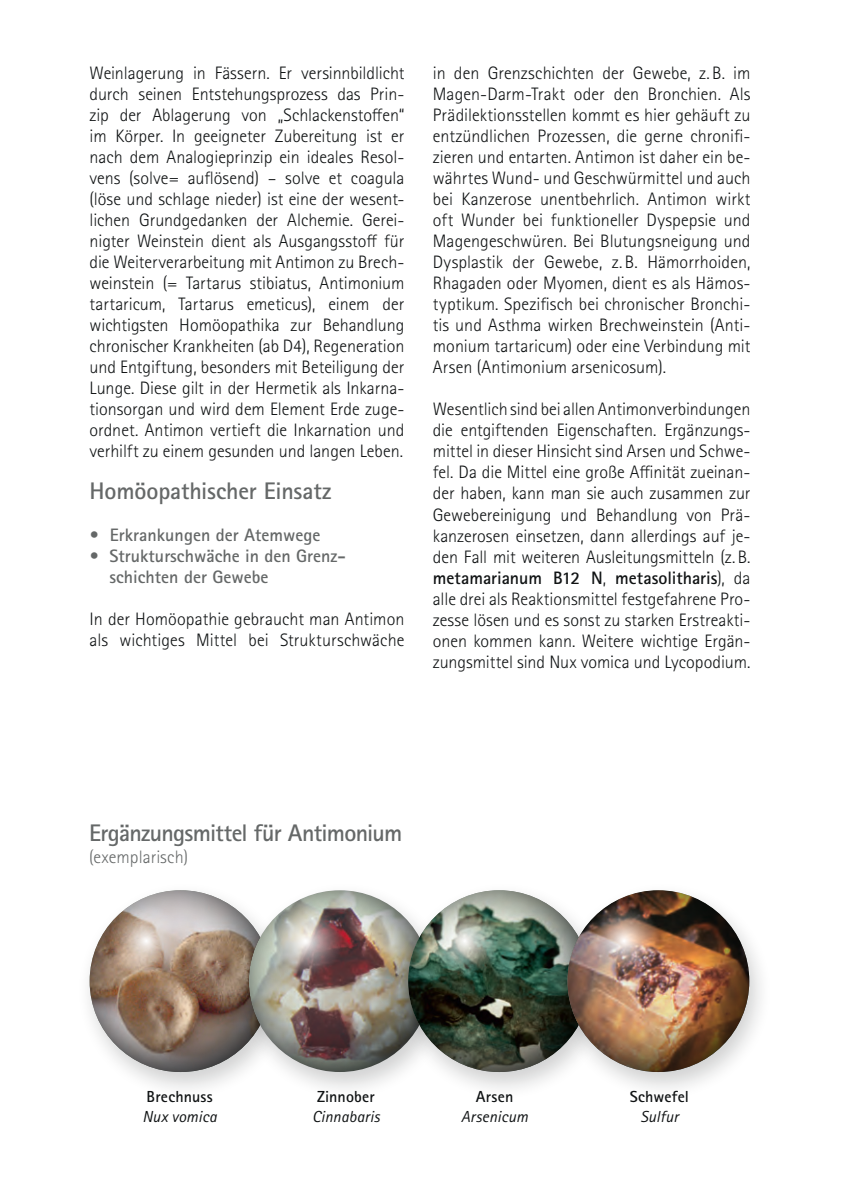
<style>
.page{position:relative;width:843px;height:1194px;background:#fff}
.page>*{position:absolute;margin:0;border:0;box-sizing:border-box;transform-origin:0 0}
.t1{font:700 24px "Rotis Sans Serif Std";letter-spacing:-.02em;color:#656868}
.t2{font:300 18px/21px "Rotis Sans Serif Std";color:#101314;text-align:justify}
.t3{font:700 18px/21px "Rotis Sans Serif Std";color:#656868}
.t4{font:300 18px "Rotis Sans Serif Std";color:#656868}
.t5{font:italic 16px "Rotis Sans Serif Std";letter-spacing:.005em;color:#101314}
.t6{font:700 16px "Rotis Sans Serif Std";letter-spacing:.01em;color:#101314}
.s1{font-weight:700}
</style>
<div class="page">
<div style="left:76px;top:882px;width:219px;height:218px;background:#101314;opacity:.2"></div>
<svg style="left:86px;top:890px;width:149px;height:184px"></svg>
<svg style="left:103px;top:897px;width:86px;height:86px;background:#bdab9d"></svg>
<div style="left:235px;top:882px;width:219px;height:218px;background:#101314;opacity:.2"></div>
<img style="left:245px;top:890px;width:149px;height:184px">
<img style="left:262px;top:897px;width:86px;height:86px;border-radius:50%">
<div style="left:394px;top:882px;width:219px;height:218px;background:#101314;opacity:.2"></div>
<svg style="left:404px;top:890px;width:149px;height:184px;background:#5f6a5e"></svg>
<img style="left:421px;top:897px;width:86px;height:86px;border-radius:50%">
<div style="left:553px;top:882px;width:219px;height:218px;background:#101314;opacity:.2"></div>
<img style="left:563px;top:890px;width:186px;height:184px">
<img style="left:580px;top:897px;width:86px;height:86px;border-radius:50%">
<p class="t2" style="left:90px;top:63px;width:316px">Weinlagerung in Fässern. Er versinnbildlicht durch seinen Entstehungsprozess das Prin&shy;zip der Ablagerung von „Schlackenstoffen“ im Körper. In geeigneter Zubereitung ist er nach dem Analogieprinzip ein ideales Resol&shy;vens (solve= auflösend) – solve et coagula (löse und schlage nieder) ist eine der wesent&shy;lichen Grundgedanken der Alchemie. Gerei&shy;nigter Weinstein dient als Ausgangsstoff für die Weiterverarbeitung mit Antimon zu Brech&shy;weinstein (= Tartarus stibiatus, Antimonium tartaricum, Tartarus emeticus), einem der wichtigsten Homöopathika zur Behandlung chronischer Krankheiten (ab D4), Regeneration und Entgiftung, besonders mit Beteiligung der Lunge. Diese gilt in der Hermetik als Inkarna&shy;tionsorgan und wird dem Element Erde zuge&shy;ordnet. Antimon vertieft die Inkarnation und verhilft zu einem gesunden und langen Leben.</p>
<h1 class="t1" style="left:90px;top:476px;width:243px">Homöopathischer Einsatz</h1>
<p class="t3" style="left:90px;top:525px;width:232px">• Erkrankungen der Atemwege</p>
<p class="t3" style="left:110px;top:546px;width:237px;text-indent:-20px">• Strukturschwäche in den Grenz&shy;schichten der Gewebe</p>
<p class="t2" style="left:90px;top:609px;width:316px">In der Homöopathie gebraucht man Antimon als wichtiges Mittel bei Strukturschwäche</p>
<p class="t2" style="left:433px;top:63px;width:319px">in den Grenzschichten der Gewebe, z.B. im Magen-Darm-Trakt oder den Bronchien. Als Prädilektionsstellen kommt es hier gehäuft zu entzündlichen Prozessen, die gerne chronifi&shy;zieren und entarten. Antimon ist daher ein be&shy;währtes Wund- und Geschwürmittel und auch bei Kanzerose unentbehrlich. Antimon wirkt oft Wunder bei funktioneller Dyspepsie und Magengeschwüren. Bei Blutungsneigung und Dysplastik der Gewebe, z.B. Hämorrhoiden, Rhagaden oder Myomen, dient es als Hämos&shy;typtikum. Spezifisch bei chronischer Bronchi&shy;tis und Asthma wirken Brechweinstein (Anti&shy;monium tartaricum) oder eine Verbindung mit Arsen (Antimonium arsenicosum).</p>
<p class="t2" style="left:433px;top:399px;width:319px">Wesentlich sind bei allen Antimonverbindungen die entgiftenden Eigenschaften. Ergänzungs&shy;mittel in dieser Hinsicht sind Arsen und Schwe&shy;fel. Da die Mittel eine große Affinität zueinan&shy;der haben, kann man sie auch zusammen zur Gewebereinigung und Behandlung von Prä&shy;kanzerosen einsetzen, dann allerdings auf je&shy;den Fall mit weiteren Ausleitungsmitteln (z.B. <span class="s1">metamarianum B12 N</span>, <span class="s1">metasolitharis</span>), da alle drei als Reaktionsmittel festgefahrene Pro&shy;zesse lösen und es sonst zu starken Erstreakti&shy;onen kommen kann. Weitere wichtige Ergän&shy;zungsmittel sind Nux vomica und Lycopodium.</p>
<h1 class="t1" style="left:89px;top:818px;width:314px">Ergänzungsmittel für Antimonium</h1>
<p class="t4" style="left:89px;top:846px;width:100px">(exemplarisch)</p>
<p class="t6" style="left:146px;top:1087px;width:68px">Brechnuss</p>
<p class="t5" style="left:142px;top:1107px;width:76px">Nux vomica</p>
<p class="t6" style="left:317px;top:1087px;width:59px">Zinnober</p>
<p class="t5" style="left:312px;top:1107px;width:69px">Cinnabaris</p>
<p class="t6" style="left:475px;top:1087px;width:39px">Arsen</p>
<p class="t5" style="left:461px;top:1107px;width:68px">Arsenicum</p>
<p class="t6" style="left:629px;top:1087px;width:61px">Schwefel</p>
<p class="t5" style="left:640px;top:1107px;width:40px">Sulfur</p>
</div>
